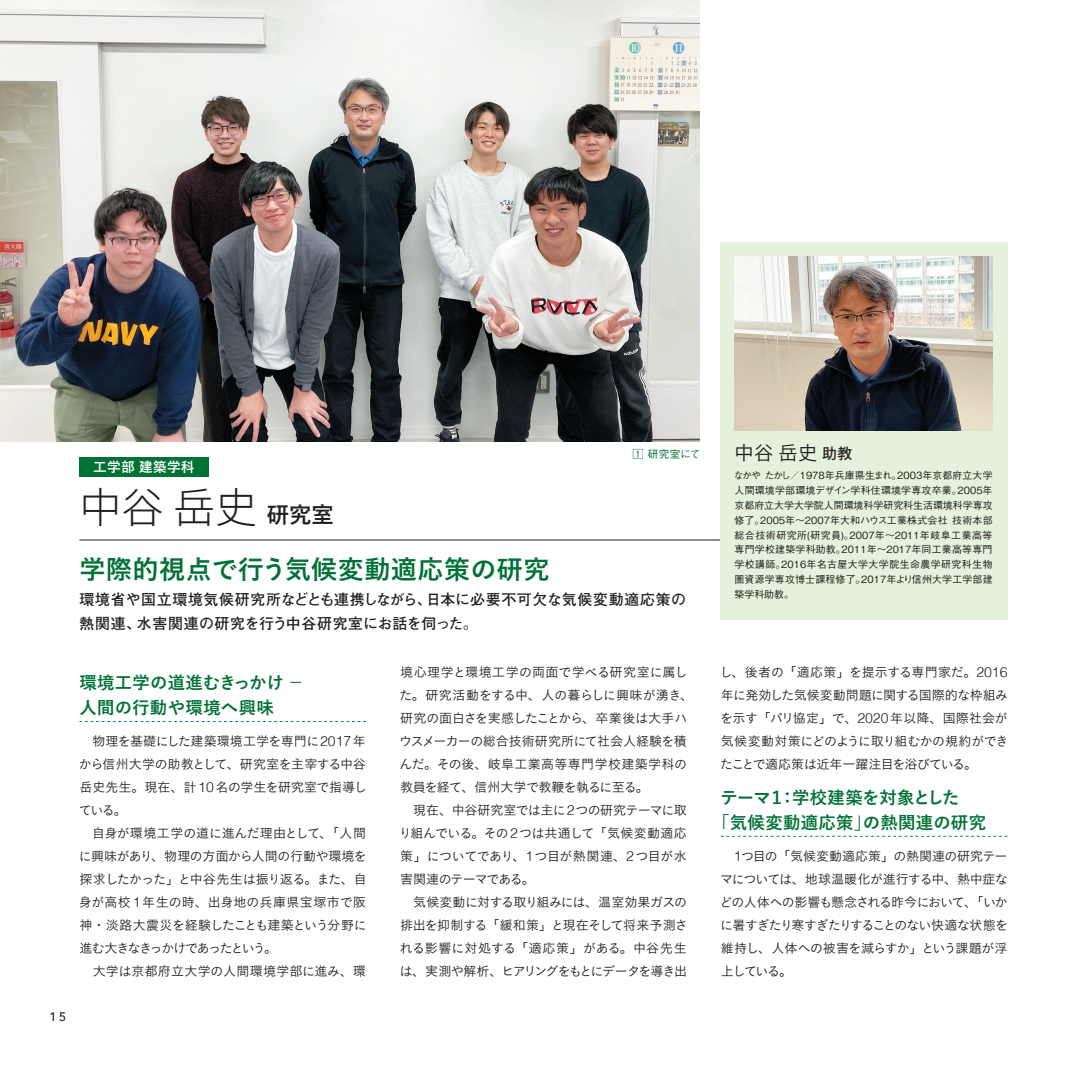
<style>
.page{position:relative;width:1072px;height:1072px;background:#fff}
.page>*{position:absolute;margin:0;border:0;box-sizing:border-box;transform-origin:0 0}
.t1{font:300 42.18px "Source Han Sans";color:#231f20}
.t2{font:700 26.07px "Yu Go";letter-spacing:.02em;color:#007236}
.t3{font:19.25px "Source Han Sans";color:#231f20}
.t4{font:700 17.32px/24.8px "Yu Go";letter-spacing:.02em;color:#007236}
.t5{font:700 14.88px/23.6px "Futo Go B101 Pr 6";letter-spacing:.05em;color:#231f20}
.t6{font:700 13.65px "Yu Go";letter-spacing:.02em;color:#fff}
.t7{font:12.95px/22.9px "Koburina Go Std W3";letter-spacing:-.035em;color:#231f20}
.t8{font:500 12.42px "Avenir";color:#231f20}
.t9{font:500 10.5px "Gothic BBB Pr 6";letter-spacing:.02em;color:#007236}
.t10{font:500 9.97px/14.9px "Gothic BBB Pr 6";letter-spacing:.02em;color:#231f20;text-align:justify}
.s1{font-weight:500;font-size:14.88px}
.s2{font-family:"Yu Go";font-weight:700;font-size:22.4px}
.s3{font-family:"Helvetica";font-weight:300;font-size:14px}
</style>
<div class="page">
<svg style="left:79px;top:721px;width:287px;height:1px"></svg>
<svg style="left:721px;top:836px;width:286px;height:1px"></svg>
<div style="left:79px;top:456px;width:129px;height:20px;background:#007236"></div>
<img style="left:0;top:0;width:699px;height:441px">
<hr style="left:79px;top:539px;width:928px;height:1px;background:#231f20">
<div style="left:719px;top:242px;width:288px;height:377px;background:#e4f1dc"></div>
<img style="left:734px;top:257px;width:258px;height:173px">
<p class="t9" style="left:633px;top:446px;width:69px">1 研究室にて</p>
<h3 class="t3" style="left:734px;top:442px;width:119px">中谷 岳史 <span class="s1">助教</span></h3>
<p class="t6" style="left:93px;top:459px;width:103px">工学部 建築学科</p>
<p class="t10" style="left:733px;top:467px;width:260px">なかや たかし／1978年兵庫県生まれ。2003年京都府立大学人間環境学部環境デザイン学科住環境学専攻卒業。2005年京都府立大学大学院人間環境科学研究科生活環境科学専攻修了。2005年～2007年大和ハウス工業株式会社 技術本部総合技術研究所(研究員)。2007年～2011年岐阜工業高等専門学校建築学科助教。2011年～2017年同工業高等専門学校講師。2016年名古屋大学大学院生命農学研究科生物圏資源学専攻博士課程修了。2017年より信州大学工学部建築学科助教。</p>
<h1 class="t1" style="left:79px;top:484px;width:256px">中谷 岳史 <span class="s2">研究室</span></h1>
<h2 class="t2" style="left:79px;top:554px;width:471px">学際的視点で行う気候変動適応策の研究</h2>
<p class="t5" style="left:79px;top:587px;width:608px">環境省や国立環境気候研究所などとも連携しながら、日本に必要不可欠な気候変動適応策の熱関連、水害関連の研究を行う中谷研究室にお話を伺った。</p>
<p class="t8" style="left:50px;top:1005px;width:18px">15</p>
<h3 class="t4" style="left:79px;top:671px;width:226px">環境工学の道進むきっかけ －人間の行動や環境へ興味</h3>
<p class="t7" style="left:79px;top:729px;width:289px;text-indent:14px">物理を基礎にした建築環境工学を専門に<span class="s3">2017</span>年から信州大学の助教として、研究室を主宰する中谷岳史先生。現在、計<span class="s3">10</span>名の学生を研究室で指導している。<br>　自身が環境工学の道に進んだ理由として、「人間に興味があり、物理の方面から人間の行動や環境を探求したかった」と中谷先生は振り返る。また、自身が高校<span class="s3">1</span>年生の時、出身地の兵庫県宝塚市で阪神・淡路大震災を経験したことも建築という分野に進む大きなきっかけであったという。<br>　大学は京都府立大学の人間環境学部に進み、環</p>
<p class="t7" style="left:399px;top:660px;width:296px">境心理学と環境工学の両面で学べる研究室に属した。研究活動をする中、人の暮らしに興味が湧き、研究の面白さを実感したことから、卒業後は大手ハウスメーカーの総合技術研究所にて社会人経験を積んだ。その後、岐阜工業高等専門学校建築学科の教員を経て、信州大学で教鞭を執るに至る。<br>　現在、中谷研究室では主に<span class="s3">2</span>つの研究テーマに取り組んでいる。その<span class="s3">2</span>つは共通して「気候変動適応策」についてであり、<span class="s3">1</span>つ目が熱関連、<span class="s3">2</span>つ目が水害関連のテーマである。<br>　気候変動に対する取り組みには、温室効果ガスの排出を抑制する「緩和策」と現在そして将来予測される影響に対処する「適応策」がある。中谷先生は、実測や解析、ヒアリングをもとにデータを導き出</p>
<p class="t7" style="left:719px;top:660px;width:291px;text-align:justify">し、後者の「適応策」を提示する専門家だ。<span class="s3">2016</span>年に発効した気候変動問題に関する国際的な枠組みを示す「パリ協定」で、<span class="s3">2020</span>年以降、国際社会が気候変動対策にどのように取り組むかの規約ができたことで適応策は近年一躍注目を浴びている。</p>
<h3 class="t4" style="left:712px;top:785px;width:275px;text-indent:8px">テーマ１：学校建築を対象とした<br>「気候変動適応策」の熱関連の研究</h3>
<p class="t7" style="left:719px;top:844px;width:290px;text-align:justify;text-indent:14px"><span class="s3">1</span>つ目の「気候変動適応策」の熱関連の研究テーマについては、地球温暖化が進行する中、熱中症などの人体への影響も懸念される昨今において、「いかに暑すぎたり寒すぎたりすることのない快適な状態を維持し、人体への被害を減らすか」という課題が浮上している。</p>
</div>
